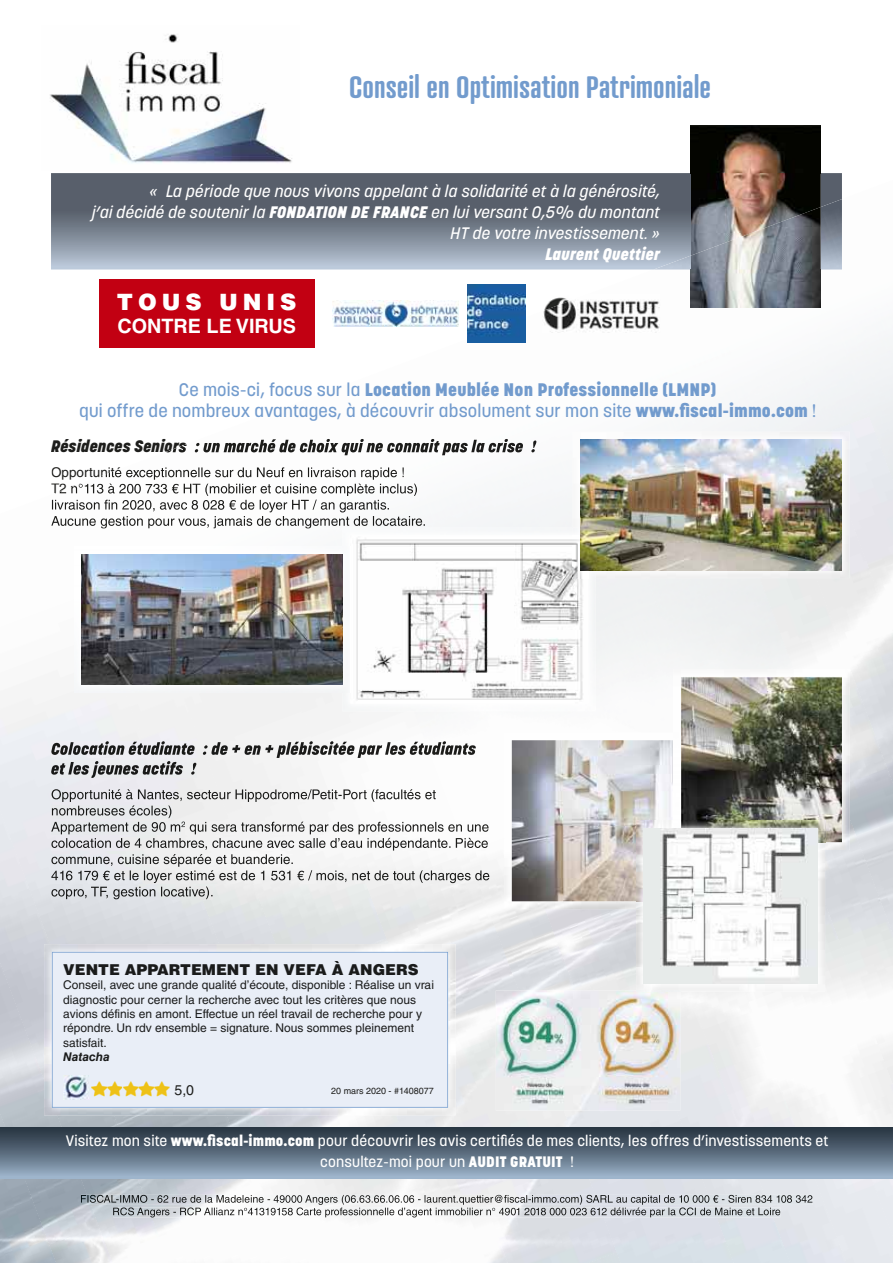
<style>
.page{position:relative;width:893px;height:1263px;background:#fff}
.page>*{position:absolute;margin:0;border:0;box-sizing:border-box;transform-origin:0 0}
.t1{font:600 30px "Atrament";color:#729bcd}
.t2{font:900 22.5px "Helvetica LT Std";letter-spacing:.22em;color:#fff}
.t3{font:700 19.8px "Helvetica LT Std";color:#fff}
.t4{font:500 18px/21px "Korolev";letter-spacing:.01em;color:#729bcd;text-align:center}
.t5{font:italic 500 16.5px/21px "Korolev";letter-spacing:.01em;color:#fff;text-align:right}
.t6{font:italic 800 16.5px "Korolev";color:#1e1e1c}
.t7{font:italic 800 16.5px "Korolev";letter-spacing:.01em;color:#fff}
.t8{font:500 15px/21px "Korolev";letter-spacing:.01em;color:#fff;text-align:center}
.t9{font:900 15px "Helvetica LT Std";color:#1a1b1b}
.t10{font:14.1px "Helvetica LT Std";color:#1e1e1c}
.t11{font:13.5px/16.2px "Helvetica LT Std";color:#1e1e1c}
.t12{font:12px/14.4px "Helvetica LT Std";color:#1a1b1b}
.t13{font:italic 700 12px "Helvetica LT Std";color:#1a1b1b}
.t14{font:9px "Helvetica LT Std";color:#1e1e1c}
.s1{font-weight:800}
</style>
<div class="page">
<img style="left:715px;top:297px;width:154px;height:135px">
<img style="left:269px;top:353px;width:482px;height:160px">
<div style="left:425px;top:470px;width:148px;height:58px;background:#f6f7f9"></div>
<div style="left:676px;top:403px;width:86px;height:29px;background:#f6f7f8"></div>
<div style="left:850px;top:350px;width:43px;height:66px;background:#f1f3f5"></div>
<div style="left:828px;top:416px;width:65px;height:100px;background:#e9eaef"></div>
<img style="left:0;top:809px;width:170px;height:451px">
<img style="left:294px;top:693px;width:269px;height:570px">
<div style="left:592px;top:591px;width:56px;height:141px;background:#f5f5f6"></div>
<div style="left:646px;top:578px;width:113px;height:91px;background:#eff1f1"></div>
<img style="left:414px;top:711px;width:178px;height:92px">
<img style="left:0;top:961px;width:113px;height:302px">
<img style="left:448px;top:781px;width:56px;height:72px">
<img style="left:467px;top:838px;width:78px;height:152px">
<img style="left:0;top:1112px;width:56px;height:151px">
<img style="left:372px;top:939px;width:17px;height:5px">
<img style="left:545px;top:909px;width:143px;height:86px">
<img style="left:114px;top:1115px;width:112px;height:145px">
<img style="left:226px;top:1115px;width:170px;height:148px">
<img style="left:396px;top:1115px;width:112px;height:148px">
<img style="left:680px;top:996px;width:65px;height:267px">
<img style="left:745px;top:991px;width:148px;height:272px">
<img style="left:563px;top:1110px;width:171px;height:153px">
<img style="left:435px;top:1257px;width:17px;height:6px">
<img style="left:588px;top:1252px;width:33px;height:11px">
<img style="left:496px;top:990px;width:184px;height:120px">
<img style="left:342px;top:528px;width:254px;height:183px">
<img style="left:350px;top:535px;width:238px;height:169px">
<img style="left:50px;top:34px;width:242px;height:129px">
<svg style="left:51px;top:173px;width:791px;height:96px;background:#757e8b"></svg>
<img style="left:654px;top:199px;width:188px;height:70px">
<img style="left:691px;top:126px;width:130px;height:81px">
<img style="left:691px;top:207px;width:130px;height:100px">
<div style="left:99px;top:279px;width:215px;height:69px;background:#c20012"></div>
<img style="left:333px;top:300px;width:126px;height:26px">
<img style="left:467px;top:284px;width:58px;height:58px">
<img style="left:543px;top:297px;width:117px;height:36px">
<img style="left:203px;top:439px;width:334px;height:17px">
<svg style="left:166px;top:442px;width:34px;height:11px"></svg>
<img style="left:160px;top:467px;width:244px;height:13px">
<img style="left:126px;top:469px;width:34px;height:11px">
<svg style="left:98px;top:469px;width:24px;height:9px"></svg>
<img style="left:167px;top:483px;width:251px;height:13px">
<img style="left:54px;top:483px;width:113px;height:11px">
<img style="left:52px;top:499px;width:341px;height:13px">
<img style="left:52px;top:500px;width:113px;height:11px">
<img style="left:163px;top:516px;width:262px;height:13px">
<img style="left:51px;top:516px;width:111px;height:13px">
<img style="left:342px;top:528px;width:83px;height:1px">
<img style="left:51px;top:741px;width:425px;height:17px">
<img style="left:51px;top:741px;width:121px;height:14px">
<img style="left:171px;top:761px;width:25px;height:17px">
<img style="left:51px;top:761px;width:120px;height:17px">
<img style="left:154px;top:789px;width:282px;height:13px">
<img style="left:52px;top:789px;width:102px;height:13px">
<img style="left:52px;top:805px;width:119px;height:13px">
<img style="left:52px;top:805px;width:101px;height:10px">
<img style="left:157px;top:822px;width:23px;height:12px">
<img style="left:51px;top:822px;width:106px;height:12px">
<svg style="left:181px;top:821px;width:4px;height:6px"></svg>
<img style="left:185px;top:822px;width:304px;height:12px">
<img style="left:190px;top:822px;width:88px;height:12px">
<img style="left:51px;top:838px;width:437px;height:12px">
<img style="left:51px;top:838px;width:114px;height:10px">
<img style="left:51px;top:854px;width:242px;height:13px">
<img style="left:51px;top:854px;width:118px;height:12px">
<img style="left:182px;top:870px;width:308px;height:13px">
<img style="left:51px;top:870px;width:131px;height:13px">
<img style="left:51px;top:886px;width:162px;height:13px">
<img style="left:51px;top:887px;width:119px;height:12px">
<img style="left:573px;top:432px;width:277px;height:146px">
<img style="left:573px;top:528px;width:23px;height:50px">
<img style="left:573px;top:535px;width:15px;height:43px">
<img style="left:580px;top:439px;width:262px;height:131px">
<img style="left:74px;top:546px;width:277px;height:147px">
<img style="left:82px;top:554px;width:261px;height:131px">
<img style="left:673px;top:669px;width:177px;height:181px">
<img style="left:681px;top:677px;width:161px;height:165px">
<img style="left:504px;top:732px;width:132px;height:177px">
<img style="left:673px;top:732px;width:8px;height:89px">
<img style="left:512px;top:740px;width:161px;height:161px">
<div style="left:0;top:1128px;width:893px;height:50px;background:linear-gradient(to bottom,#222e3b,#98afc6)"></div>
<img style="left:636px;top:850px;width:189px;height:141px">
<img style="left:636px;top:990px;width:44px;height:1px">
<img style="left:681px;top:821px;width:144px;height:21px">
<img style="left:636px;top:821px;width:45px;height:88px">
<img style="left:636px;top:821px;width:37px;height:80px">
<img style="left:644px;top:829px;width:173px;height:155px">
<img style="left:81px;top:1195px;width:123px;height:10px">
<img style="left:204px;top:1195px;width:153px;height:10px">
<img style="left:357px;top:1195px;width:151px;height:10px">
<img style="left:508px;top:1195px;width:153px;height:10px">
<img style="left:661px;top:1195px;width:151px;height:10px">
<img style="left:81px;top:1195px;width:120px;height:8px">
<img style="left:217px;top:1207px;width:7px;height:10px">
<img style="left:224px;top:1207px;width:139px;height:10px">
<img style="left:363px;top:1207px;width:139px;height:10px">
<img style="left:502px;top:1207px;width:139px;height:10px">
<img style="left:641px;top:1207px;width:139px;height:10px">
<img style="left:113px;top:1207px;width:104px;height:10px">
<img style="left:44px;top:944px;width:412px;height:171px">
<div style="left:52px;top:952px;width:396px;height:156px;background:#e9eef7"></div>
<div style="left:64px;top:961px;width:354px;height:14px;background:#e9eef7"></div>
<div style="left:64px;top:980px;width:370px;height:12px;background:#e9eef7"></div>
<div style="left:64px;top:995px;width:352px;height:11px;background:#e9eef7"></div>
<div style="left:64px;top:1009px;width:358px;height:11px;background:#e9eef7"></div>
<div style="left:64px;top:1023px;width:350px;height:12px;background:#e9eef7"></div>
<div style="left:64px;top:1038px;width:42px;height:9px;background:#e9eef7"></div>
<div style="left:63px;top:1052px;width:46px;height:9px;background:#e9eef7"></div>
<img style="left:91px;top:1081px;width:79px;height:17px">
<img style="left:63px;top:1075px;width:26px;height:25px">
<div style="left:175px;top:1085px;width:19px;height:12px;background:#e9eef7"></div>
<div style="left:331px;top:1088px;width:102px;height:6px;background:#e9eef7"></div>
<h1 class="t1" style="left:349px;top:70px;width:364px">Conseil en Optimisation Patrimoniale</h1>
<h3 class="t5" style="left:92px;top:182px;width:570px">« La période que nous vivons appelant à la solidarité et à la générosité,<br>j’ai décidé de soutenir la <span class="s1">FONDATION DE FRANCE</span> en lui versant 0,5% du montant<br>HT de votre investissement. »</h3>
<h3 class="t7" style="left:545px;top:245px;width:116px">Laurent Quettier</h3>
<h2 class="t2" style="left:117px;top:289px;width:181px">TOUS UNIS</h2>
<h3 class="t3" style="left:117px;top:315px;width:180px">CONTRE LE VIRUS</h3>
<h3 class="t4" style="left:79px;top:381px;width:739px">Ce mois-ci, focus sur la <span class="s1">Location Meublée Non Professionnelle (LMNP)<br></span>qui offre de nombreux avantages, à découvrir absolument sur mon site <span class="s1">www.fiscal-immo.com</span> !</h3>
<h3 class="t6" style="left:51px;top:437px;width:150px">Résidences Seniors :</h3>
<p class="t11" style="left:51px;top:466px;width:72px">Opportunité<br>T2 n°</p>
<p class="t9" style="left:63px;top:961px;width:357px">VENTE APPARTEMENT EN VEFA À ANGERS</p>
<p class="t12" style="left:63px;top:979px;width:372px">Conseil, avec une grande qualité d’écoute, disponible : Réalise un vrai diagnostic pour cerner la recherche avec tout les critères que nous avions définis en amont. Effectue un réel travail de recherche pour y répondre. Un rdv ensemble = signature. Nous sommes pleinement satisfait.</p>
<p class="t13" style="left:63px;top:1050px;width:48px">Natacha</p>
<p class="t10" style="left:175px;top:1084px;width:21px">5,0</p>
<p class="t14" style="left:331px;top:1087px;width:104px">20 mars 2020 - #1408077</p>
<p class="t8" style="left:66px;top:1132px;width:764px">Visitez mon site <span class="s1">www.fiscal-immo.com</span> pour découvrir les avis certifiés de mes clients, les offres d’investissements et consultez-moi pour un <span class="s1">AUDIT GRATUIT</span> !</p>
</div>
